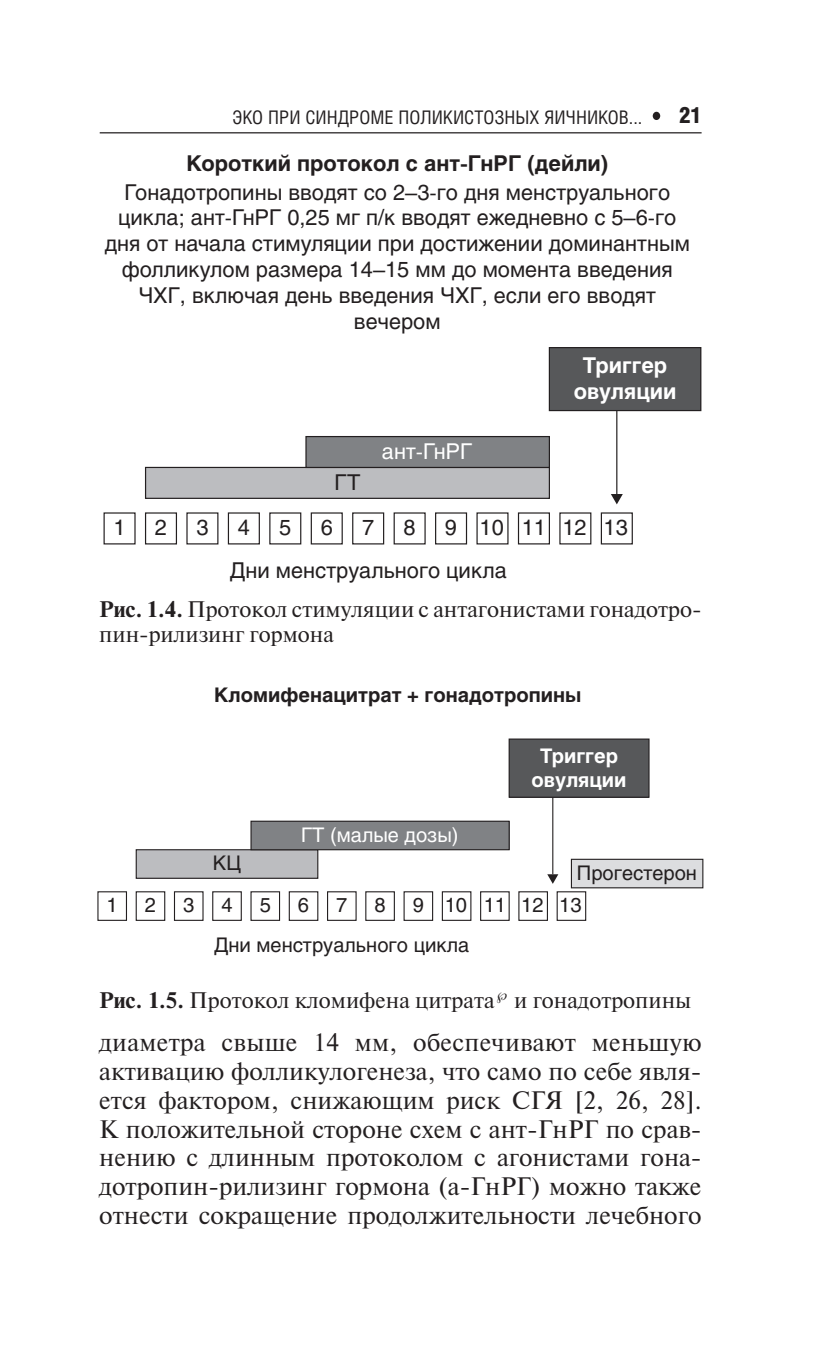
<style>
.page{position:relative;width:815px;height:1347px;background:#fff}
.page>*{position:absolute;margin:0;border:0;box-sizing:border-box;transform-origin:0 0}
.t1{font:25.25px/28.8px "Newton";color:#231f20;text-align:justify}
.t2{font:22.5px/25px "Newton";color:#231f20}
.t3{font:900 22.5px "Helios Cond";color:#231f20}
.t4{font:21.5px/26px "Helios";color:#231f20;text-align:center}
.t5{font:700 21.5px "Helios";color:#231f20}
.t6{font:700 21.5px/26px "Helios";color:#fff;text-align:center}
.t7{font:21.5px "Helios";color:#fff}
.t8{font:20px "Helios";color:#231f20}
.t9{font:700 20px "Helios";color:#231f20}
.t10{font:700 20px/24px "Helios";color:#fff;text-align:center}
.t11{font:20px "Helios";color:#fff}
.t12{font:18.75px "Helios Cond";color:#231f20}
.s1{font-weight:700}
</style>
<div class="page">
<hr style="left:100px;top:132px;width:602px;height:1px;background:#231f20">
<div style="left:653px;top:112px;width:7px;height:8px;background:#231f20;border-radius:50%"></div>
<div style="left:146px;top:467px;width:403px;height:31px;background:#bcbdc0"></div>
<div style="left:145px;top:467px;width:405px;height:32px;border:1px solid #231f20"></div>
<div style="left:306px;top:436px;width:243px;height:31px;background:#808285"></div>
<div style="left:305px;top:436px;width:245px;height:32px;border:1px solid #231f20"></div>
<div style="left:549px;top:347px;width:152px;height:63px;background:#57585a"></div>
<div style="left:549px;top:347px;width:152px;height:64px;border:1px solid #231f20"></div>
<div style="left:601px;top:512px;width:32px;height:32px;border:1px solid #231f20"></div>
<div style="left:518px;top:512px;width:32px;height:32px;border:1px solid #231f20"></div>
<div style="left:435px;top:512px;width:32px;height:32px;border:1px solid #231f20"></div>
<div style="left:352px;top:512px;width:32px;height:32px;border:1px solid #231f20"></div>
<div style="left:311px;top:512px;width:32px;height:32px;border:1px solid #231f20"></div>
<div style="left:228px;top:512px;width:32px;height:32px;border:1px solid #231f20"></div>
<div style="left:145px;top:512px;width:32px;height:32px;border:1px solid #231f20"></div>
<hr style="left:616px;top:410px;width:1px;height:84px;background:#231f20">
<svg style="left:611px;top:494px;width:12px;height:10px"></svg>
<div style="left:136px;top:849px;width:182px;height:29px;background:#bcbdc0"></div>
<div style="left:136px;top:849px;width:182px;height:29px;border:1px solid #231f20"></div>
<div style="left:251px;top:821px;width:258px;height:28px;background:#808285"></div>
<div style="left:250px;top:820px;width:260px;height:30px;border:1px solid #231f20"></div>
<div style="left:509px;top:739px;width:140px;height:58px;background:#57585a"></div>
<div style="left:509px;top:738px;width:141px;height:59px;border:1px solid #231f20"></div>
<div style="left:571px;top:859px;width:132px;height:28px;background:#dcdddf"></div>
<div style="left:571px;top:858px;width:132px;height:30px;border:1px solid #231f20"></div>
<div style="left:557px;top:891px;width:29px;height:30px;border:1px solid #231f20"></div>
<div style="left:518px;top:891px;width:30px;height:30px;border:1px solid #231f20"></div>
<div style="left:480px;top:891px;width:30px;height:30px;border:1px solid #231f20"></div>
<div style="left:442px;top:891px;width:29px;height:30px;border:1px solid #231f20"></div>
<div style="left:404px;top:891px;width:29px;height:30px;border:1px solid #231f20"></div>
<div style="left:365px;top:891px;width:30px;height:30px;border:1px solid #231f20"></div>
<div style="left:327px;top:891px;width:30px;height:30px;border:1px solid #231f20"></div>
<div style="left:289px;top:891px;width:29px;height:30px;border:1px solid #231f20"></div>
<div style="left:250px;top:891px;width:30px;height:30px;border:1px solid #231f20"></div>
<div style="left:212px;top:891px;width:30px;height:30px;border:1px solid #231f20"></div>
<div style="left:174px;top:891px;width:30px;height:30px;border:1px solid #231f20"></div>
<div style="left:136px;top:891px;width:29px;height:30px;border:1px solid #231f20"></div>
<div style="left:97px;top:891px;width:30px;height:30px;border:1px solid #231f20"></div>
<hr style="left:552px;top:797px;width:1px;height:77px;background:#231f20">
<svg style="left:547px;top:874px;width:11px;height:9px"></svg>
<p class="t12" style="left:232px;top:110px;width:411px">ЭКО ПРИ СИНДРОМЕ ПОЛИКИСТОЗНЫХ ЯИЧНИКОВ...</p>
<p class="t3" style="left:679px;top:107px;width:24px">21</p>
<p class="t5" style="left:186px;top:151px;width:423px">Короткий протокол с ант-ГнРГ (дейли)</p>
<p class="t4" style="left:105px;top:179px;width:587px">Гонадотропины вводят со 2–3-го дня менструального цикла; ант-ГнРГ 0,25 мг п/к вводят ежедневно с 5–6-го дня от начала стимуляции при достижении доминантным фолликулом размера 14–15 мм до момента введения ЧХГ, включая день введения ЧХГ, если его вводят вечером</p>
<p class="t4" style="left:334px;top:469px;width:28px">ГТ</p>
<p class="t7" style="left:382px;top:439px;width:92px">ант-ГнРГ</p>
<p class="t6" style="left:574px;top:352px;width:104px">Триггер овуляции</p>
<p class="t4" style="left:113px;top:515px;width:14px">1</p>
<p class="t4" style="left:155px;top:515px;width:14px">2</p>
<p class="t4" style="left:196px;top:515px;width:14px">3</p>
<p class="t4" style="left:238px;top:515px;width:14px">4</p>
<p class="t4" style="left:279px;top:515px;width:14px">5</p>
<p class="t4" style="left:321px;top:515px;width:14px">6</p>
<p class="t4" style="left:362px;top:515px;width:14px">7</p>
<p class="t4" style="left:404px;top:515px;width:14px">8</p>
<p class="t4" style="left:445px;top:515px;width:184px">9 10 11 12 13</p>
<p class="t4" style="left:230px;top:558px;width:278px">Дни менструального цикла</p>
<p class="t2" style="left:99px;top:599px;width:604px"><span class="s1">Рис. 1.4.</span> Протокол стимуляции с антагонистами гонадотро&shy;пин-рилизинг гормона</p>
<p class="t9" style="left:214px;top:683px;width:369px">Кломифенацитрат + гонадотропины</p>
<p class="t8" style="left:213px;top:851px;width:30px">КЦ</p>
<p class="t11" style="left:301px;top:823px;width:159px">ГТ (малые дозы)</p>
<p class="t10" style="left:532px;top:743px;width:96px">Триггер овуляции</p>
<p class="t8" style="left:577px;top:861px;width:122px">Прогестерон</p>
<p class="t8" style="left:107px;top:893px;width:13px">1</p>
<p class="t8" style="left:145px;top:893px;width:13px">2</p>
<p class="t8" style="left:183px;top:893px;width:13px">3</p>
<p class="t8" style="left:221px;top:893px;width:13px">4</p>
<p class="t8" style="left:260px;top:893px;width:13px">5</p>
<p class="t8" style="left:298px;top:893px;width:13px">6</p>
<p class="t8" style="left:336px;top:893px;width:13px">7</p>
<p class="t8" style="left:374px;top:893px;width:13px">8</p>
<p class="t8" style="left:413px;top:893px;width:170px">9 10 11 12 13</p>
<p class="t8" style="left:214px;top:933px;width:257px">Дни менструального цикла</p>
<p class="t2" style="left:99px;top:989px;width:594px"><span class="s1">Рис. 1.5.</span> Протокол кломифена цитрата и гонадотропины</p>
<p class="t1" style="left:99px;top:1030px;width:604px">диаметра свыше 14 мм, обеспечивают меньшую активацию фолликулогенеза, что само по себе явля&shy;ется фактором, снижающим риск СГЯ [2, 26, 28].<br>К положительной стороне схем с ант-ГнРГ по срав&shy;нению с длинным протоколом с агонистами гона&shy;дотропин-рилизинг гормона (а-ГнРГ) можно также отнести сокращение продолжительности лечебного</p>
</div>
